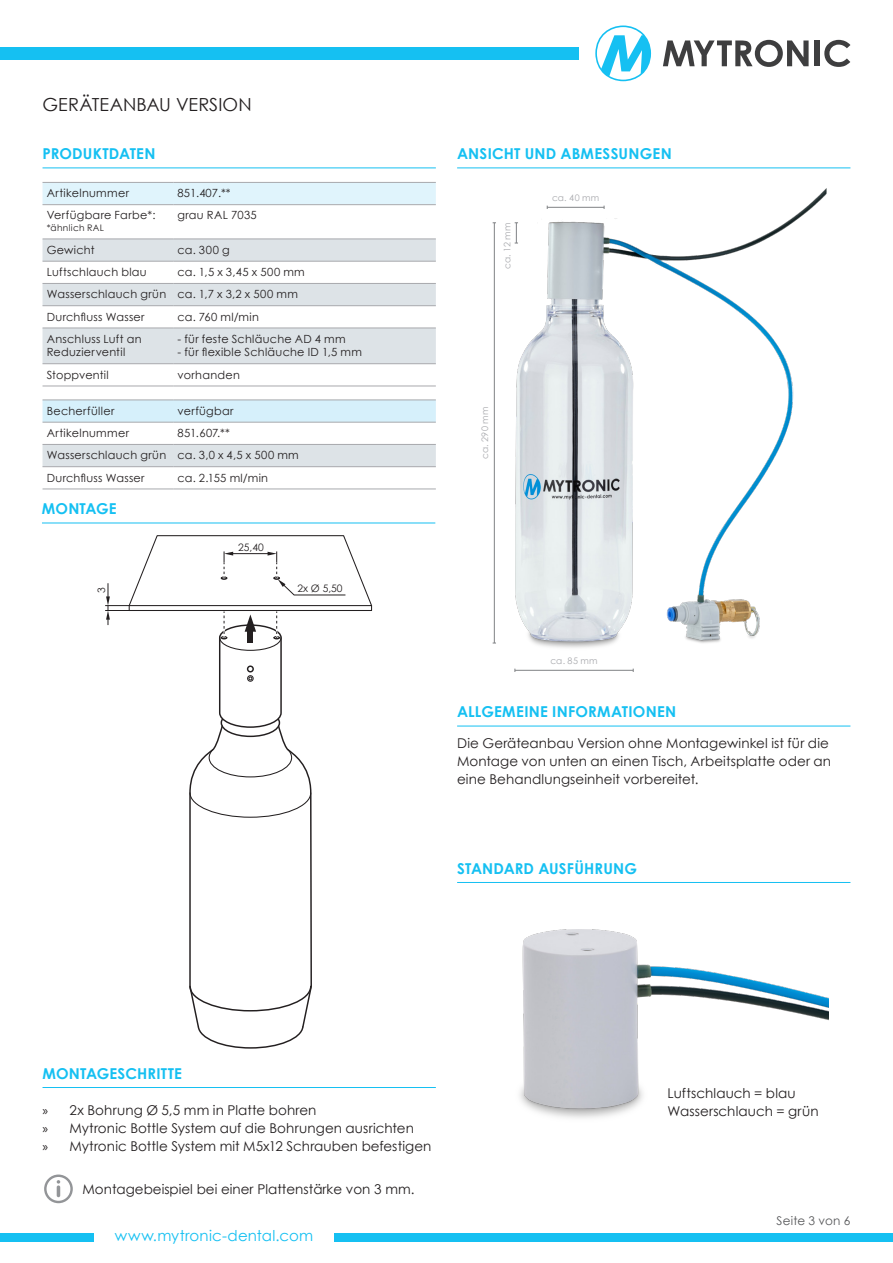
<style>
.page{position:relative;width:893px;height:1263px;background:#fff}
.page>*{position:absolute;margin:0;border:0;box-sizing:border-box;transform-origin:0 0}
._1_2_Titel_Produktbl{font:18px "Century Gothic";letter-spacing:.005em;color:#231f20}
._2_2_Inhalt_Copyhead{font:700 15px "Century Gothic";letter-spacing:.01em;color:#15c0f2}
.t1{font:15px "Century Gothic";letter-spacing:.015em;color:#15c0f2}
._2_3_Inhalt_Copy_CG{font:13.5px/18px "Century Gothic";letter-spacing:.005em;color:#231f20}
.Body_Abstand_2{font:13.5px "Century Gothic";color:#231f20}
.t2{font:12px "Century Gothic";letter-spacing:.015em;color:#57585a}
._2_6_Inhalt_Tabellen{font:11.25px/13.5px "Century Gothic";letter-spacing:.025em;color:#231f20}
.t3{font:10.35px "Century Gothic";color:#231f20}
._2_8_3_Inhalt_Fussno{font:9px "Century Gothic";letter-spacing:.035em;color:#a8a9ad}
._2_7_Inhalt_Fussnote{font:9px "Century Gothic";letter-spacing:.035em;color:#231f20}
.s1{font-family:"Myriad Pro"}
</style>
<div class="page">
<div style="left:0;top:1233px;width:94px;height:9px;background:#15c0f2"></div>
<div style="left:334px;top:1233px;width:559px;height:9px;background:#15c0f2"></div>
<svg style="left:663px;top:40px;width:146px;height:27px"></svg>
<div style="left:815px;top:40px;width:5px;height:26px;background:#3e3e3f"></div>
<svg style="left:824px;top:40px;width:26px;height:27px"></svg>
<svg style="left:595px;top:26px;width:56px;height:55px"></svg>
<div style="left:0;top:47px;width:578px;height:13px;background:#15c0f2"></div>
<svg style="left:105px;top:535px;width:268px;height:514px"></svg>
<hr style="left:43px;top:1087px;width:393px;height:1px;background:#15c0f2">
<svg style="left:44px;top:1174px;width:29px;height:29px"></svg>
<img style="left:519px;top:929px;width:310px;height:189px">
<hr style="left:43px;top:168px;width:393px;height:1px;background:#15c0f2">
<div style="left:43px;top:183px;width:393px;height:21px;background:#e0f4fc"></div>
<svg style="left:43px;top:205px;width:393px;height:284px"></svg>
<svg style="left:43px;top:240px;width:393px;height:226px;fill:#dde3e7"></svg>
<svg style="left:43px;top:400px;width:393px;height:22px;background:#d4edf8"></svg>
<hr style="left:43px;top:182px;width:130px;height:1px;background:#a8a9ad">
<hr style="left:173px;top:182px;width:263px;height:1px;background:#a8a9ad">
<hr style="left:43px;top:204px;width:130px;height:1px;background:#a8a9ad">
<hr style="left:173px;top:204px;width:263px;height:1px;background:#a8a9ad">
<hr style="left:43px;top:239px;width:130px;height:1px;background:#a8a9ad">
<hr style="left:173px;top:239px;width:263px;height:1px;background:#a8a9ad">
<hr style="left:43px;top:261px;width:130px;height:1px;background:#a8a9ad">
<hr style="left:173px;top:261px;width:263px;height:1px;background:#a8a9ad">
<hr style="left:43px;top:283px;width:130px;height:1px;background:#a8a9ad">
<hr style="left:173px;top:283px;width:263px;height:1px;background:#a8a9ad">
<hr style="left:43px;top:305px;width:130px;height:1px;background:#a8a9ad">
<hr style="left:173px;top:305px;width:263px;height:1px;background:#a8a9ad">
<hr style="left:43px;top:328px;width:130px;height:1px;background:#a8a9ad">
<hr style="left:173px;top:328px;width:263px;height:1px;background:#a8a9ad">
<hr style="left:43px;top:363px;width:130px;height:1px;background:#a8a9ad">
<hr style="left:173px;top:363px;width:263px;height:1px;background:#a8a9ad">
<hr style="left:43px;top:386px;width:130px;height:1px;background:#a8a9ad">
<hr style="left:173px;top:386px;width:263px;height:1px;background:#a8a9ad">
<hr style="left:43px;top:399px;width:130px;height:1px;background:#a8a9ad">
<hr style="left:173px;top:399px;width:263px;height:1px;background:#a8a9ad">
<hr style="left:43px;top:422px;width:130px;height:1px;background:#a8a9ad">
<hr style="left:173px;top:422px;width:263px;height:1px;background:#a8a9ad">
<hr style="left:43px;top:444px;width:130px;height:1px;background:#a8a9ad">
<hr style="left:173px;top:444px;width:263px;height:1px;background:#a8a9ad">
<hr style="left:43px;top:466px;width:130px;height:1px;background:#a8a9ad">
<hr style="left:173px;top:466px;width:263px;height:1px;background:#a8a9ad">
<hr style="left:43px;top:489px;width:130px;height:1px;background:#a8a9ad">
<hr style="left:173px;top:489px;width:263px;height:1px;background:#a8a9ad">
<hr style="left:457px;top:168px;width:393px;height:1px;background:#15c0f2">
<hr style="left:42px;top:523px;width:393px;height:1px;background:#15c0f2">
<hr style="left:457px;top:882px;width:393px;height:1px;background:#15c0f2">
<hr style="left:457px;top:726px;width:393px;height:1px;background:#15c0f2">
<img style="left:492px;top:188px;width:334px;height:460px">
<hr style="left:494px;top:223px;width:1px;height:420px;background:#808285">
<hr style="left:547px;top:207px;width:57px;height:1px;background:#808285">
<hr style="left:515px;top:670px;width:118px;height:1px;background:#808285">
<svg style="left:515px;top:222px;width:3px;height:22px"></svg>
<p class="_1_2_Titel_Produktbl" style="left:43px;top:92px;width:211px">GERÄTEANBAU VERSION</p>
<p class="_2_2_Inhalt_Copyhead" style="left:43px;top:142px;width:115px">PRODUKTDATEN</p>
<p class="_2_6_Inhalt_Tabellen" style="left:47px;top:186px;width:84px">Artikelnummer</p>
<p class="_2_6_Inhalt_Tabellen" style="left:178px;top:186px;width:55px">851.407.**</p>
<p class="_2_6_Inhalt_Tabellen" style="left:47px;top:208px;width:110px">Verfügbare Farbe*:</p>
<p class="_2_7_Inhalt_Fussnote" style="left:47px;top:222px;width:59px">*ähnlich RAL</p>
<p class="_2_6_Inhalt_Tabellen" style="left:178px;top:208px;width:81px">grau RAL 7035</p>
<p class="_2_6_Inhalt_Tabellen" style="left:47px;top:243px;width:49px">Gewicht</p>
<p class="_2_6_Inhalt_Tabellen" style="left:178px;top:243px;width:54px">ca. 300 g</p>
<p class="_2_6_Inhalt_Tabellen" style="left:47px;top:265px;width:102px">Luftschlauch blau</p>
<p class="_2_6_Inhalt_Tabellen" style="left:178px;top:265px;width:129px">ca. 1,5 x 3,45 x 500 mm</p>
<p class="_2_6_Inhalt_Tabellen" style="left:47px;top:287px;width:121px">Wasserschlauch grün</p>
<p class="_2_6_Inhalt_Tabellen" style="left:178px;top:287px;width:122px">ca. 1,7 x 3,2 x 500 mm</p>
<p class="_2_6_Inhalt_Tabellen" style="left:47px;top:310px;width:99px">Durchfluss Wasser</p>
<p class="_2_6_Inhalt_Tabellen" style="left:178px;top:310px;width:83px">ca. 760 ml/min</p>
<p class="_2_6_Inhalt_Tabellen" style="left:47px;top:332px;width:96px">Anschluss Luft an<br>Reduzierventil</p>
<p class="_2_6_Inhalt_Tabellen" style="left:178px;top:332px;width:170px">- für feste Schläuche AD 4 mm</p>
<p class="_2_6_Inhalt_Tabellen" style="left:178px;top:345px;width:186px">- für flexible Schläuche ID 1,5 mm</p>
<p class="_2_6_Inhalt_Tabellen" style="left:47px;top:368px;width:64px">Stoppventil</p>
<p class="_2_6_Inhalt_Tabellen" style="left:178px;top:368px;width:64px">vorhanden</p>
<p class="_2_6_Inhalt_Tabellen" style="left:47px;top:404px;width:69px">Becherfüller</p>
<p class="_2_6_Inhalt_Tabellen" style="left:178px;top:404px;width:58px">verfügbar</p>
<p class="_2_6_Inhalt_Tabellen" style="left:47px;top:426px;width:84px">Artikelnummer</p>
<p class="_2_6_Inhalt_Tabellen" style="left:178px;top:426px;width:54px">851.607.**</p>
<p class="_2_6_Inhalt_Tabellen" style="left:47px;top:448px;width:121px">Wasserschlauch grün</p>
<p class="_2_6_Inhalt_Tabellen" style="left:178px;top:448px;width:123px">ca. 3,0 x 4,5 x 500 mm</p>
<p class="_2_6_Inhalt_Tabellen" style="left:47px;top:470px;width:99px">Durchfluss Wasser</p>
<p class="_2_6_Inhalt_Tabellen" style="left:178px;top:470px;width:92px">ca. 2.155 ml/min</p>
<p class="_2_2_Inhalt_Copyhead" style="left:42px;top:497px;width:76px">MONTAGE</p>
<p class="t3" style="left:238px;top:540px;width:27px">25,40</p>
<p class="t3" style="left:94px;top:592px;width:7px;rotate:-90deg">3</p>
<p class="t3" style="left:297px;top:581px;width:47px">2x Ø 5,50</p>
<p class="_2_2_Inhalt_Copyhead" style="left:457px;top:142px;width:216px">ANSICHT UND ABMESSUNGEN</p>
<p class="_2_8_3_Inhalt_Fussno" style="left:501px;top:269px;width:48px;rotate:-90deg">ca. 12 mm</p>
<p class="_2_8_3_Inhalt_Fussno" style="left:552px;top:192px;width:49px">ca. 40 mm</p>
<p class="_2_8_3_Inhalt_Fussno" style="left:479px;top:459px;width:54px;rotate:-90deg">ca. 290 mm</p>
<p class="_2_8_3_Inhalt_Fussno" style="left:550px;top:655px;width:49px">ca. 85 mm</p>
<p class="_2_2_Inhalt_Copyhead" style="left:457px;top:700px;width:221px">ALLGEMEINE INFORMATIONEN</p>
<p class="_2_3_Inhalt_Copy_CG" style="left:457px;top:734px;width:376px">Die Geräteanbau Version ohne Montagewinkel ist für die<br>Montage von unten an einen Tisch, Arbeitsplatte oder an eine Behandlungseinheit vorbereitet.</p>
<p class="_2_2_Inhalt_Copyhead" style="left:457px;top:857px;width:181px">STANDARD AUSFÜHRUNG</p>
<p class="_2_2_Inhalt_Copyhead" style="left:43px;top:1062px;width:141px">MONTAGESCHRITTE</p>
<p class="_2_3_Inhalt_Copy_CG" style="left:43px;top:1101px;width:275px"><span class="s1">»</span> 2x Bohrung Ø 5,5 mm in Platte bohren</p>
<p class="_2_3_Inhalt_Copy_CG" style="left:43px;top:1119px;width:373px"><span class="s1">»</span> Mytronic Bottle System auf die Bohrungen ausrichten</p>
<p class="_2_3_Inhalt_Copy_CG" style="left:43px;top:1137px;width:390px"><span class="s1">»</span> Mytronic Bottle System mit M5x12 Schrauben befestigen</p>
<p class="Body_Abstand_2" style="left:83px;top:1179px;width:333px">Montagebeispiel bei einer Plattenstärke von 3 mm.</p>
<h2 class="t1" style="left:115px;top:1225px;width:200px">www.mytronic-dental.com</h2>
<p class="_2_3_Inhalt_Copy_CG" style="left:668px;top:1084px;width:130px">Luftschlauch = blau</p>
<p class="_2_3_Inhalt_Copy_CG" style="left:668px;top:1102px;width:152px">Wasserschlauch = grün</p>
<p class="t2" style="left:777px;top:1212px;width:75px">Seite 3 von 6</p>
</div>
